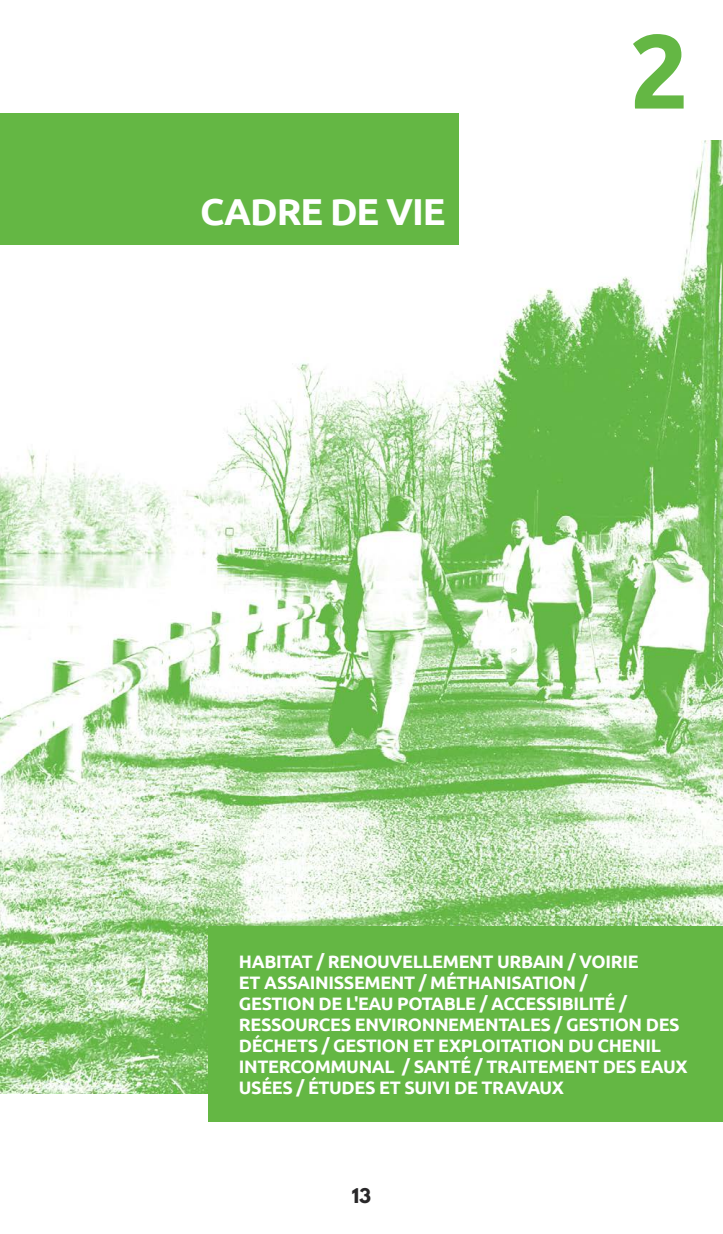
<style>
.page{position:relative;width:723px;height:1234px;background:#fff}
.page>*{position:absolute;margin:0;border:0;box-sizing:border-box;transform-origin:0 0}
.t1{font:700 105px "Ubuntu";color:#64b744}
.t2{font:700 37.5px "Ubuntu";letter-spacing:-.03em;color:#fff}
.t3{font:700 18px/21px "Ubuntu";letter-spacing:-.02em;color:#fff}
.t4{font:700 18px "League Spartan";color:#292829}
</style>
<div class="page">
<img style="left:0;top:140px;width:723px;height:953px">
<div style="left:0;top:113px;width:458px;height:131px;background:#64b744"></div>
<div style="left:208px;top:926px;width:515px;height:195px;background:#64b744"></div>
<h2 class="t2" style="left:200px;top:189px;width:247px">CADRE DE VIE</h2>
<h1 class="t1" style="left:629px;top:7px;width:61px">2</h1>
<p class="t3" style="left:239px;top:950px;width:450px">HABITAT / RENOUVELLEMENT URBAIN / VOIRIE<br>ET ASSAINISSEMENT / MÉTHANISATION /<br>GESTION DE L'EAU POTABLE / ACCESSIBILITÉ / RESSOURCES ENVIRONNEMENTALES / GESTION DES DÉCHETS / GESTION ET EXPLOITATION DU CHENIL INTERCOMMUNAL / SANTÉ / TRAITEMENT DES EAUX USÉES / ÉTUDES ET SUIVI DE TRAVAUX</p>
<p class="t4" style="left:352px;top:1181px;width:21px">13</p>
</div>
